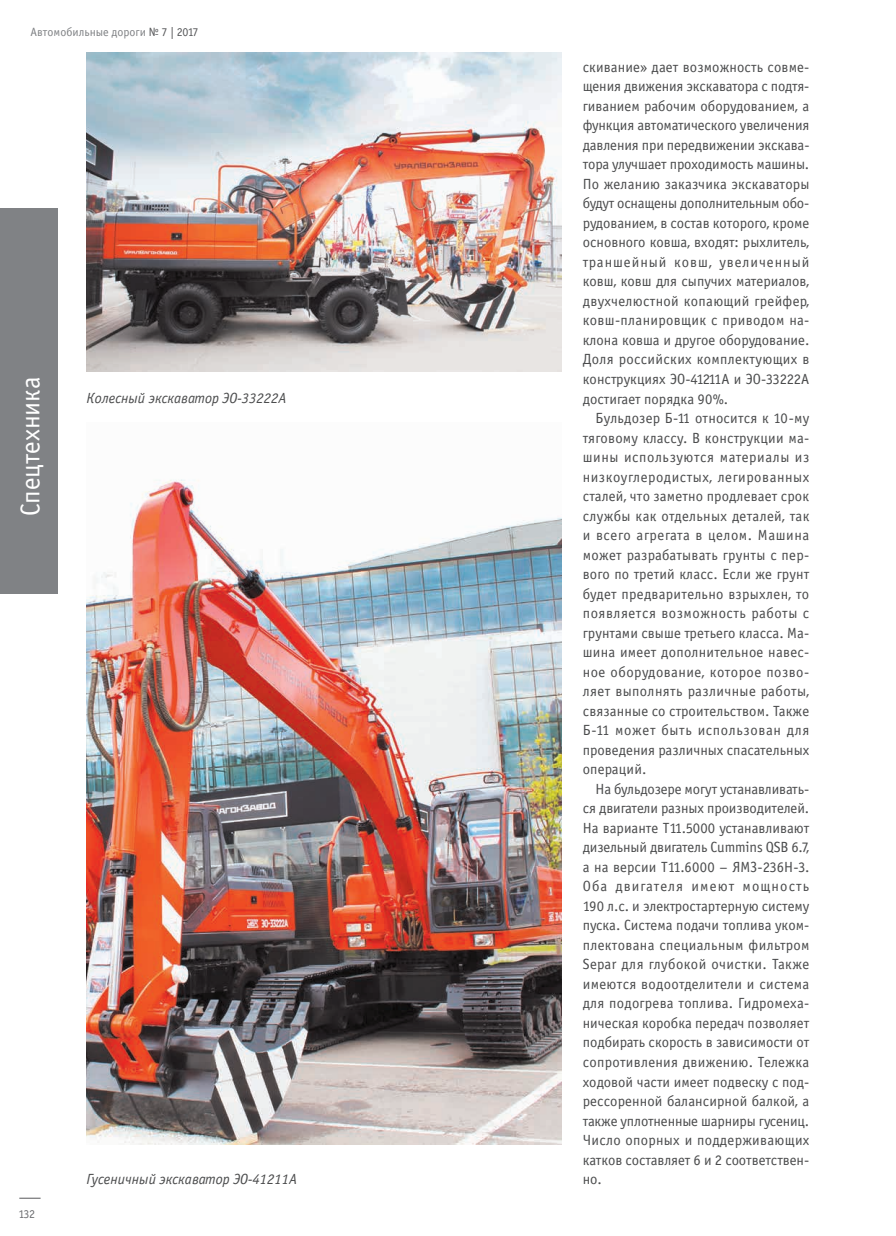
<style>
.page{position:relative;width:896px;height:1236px;background:#fff}
.page>*{position:absolute;margin:0;border:0;box-sizing:border-box;transform-origin:0 0}
.t1{font:27px "Officina Sans Book C";color:#fff}
.t2{font:14.7px/19.5px "Officina Sans Book C";color:#4b4c4d;text-align:justify}
.t3{font:italic 14.7px "Officina Sans Book C";color:#4b4c4d}
.t4{font:12px "Officina Sans Book C";color:#808285}
.t5{font:12px "Officina Sans Book C";color:#6c6d70}
.s1{color:#57585a}
</style>
<div class="page">
<div style="left:0;top:208px;width:58px;height:385px;background:#808285"></div>
<svg style="left:19px;top:1197px;width:22px;height:1px"></svg>
<img style="left:86px;top:52px;width:475px;height:319px">
<img style="left:86px;top:479px;width:475px;height:665px">
<p class="t4" style="left:31px;top:25px;width:169px">Автомобильные дороги <span class="s1">№ 7 | 2017</span></p>
<h1 class="t1" style="left:16px;top:516px;width:141px;rotate:-90deg">Cпецтехника</h1>
<p class="t3" style="left:86px;top:390px;width:201px">Колесный экскаватор ЭО-33222А</p>
<p class="t5" style="left:19px;top:1207px;width:18px">132</p>
<p class="t3" style="left:86px;top:1170px;width:212px">Гусеничный экскаватор ЭО-41211А</p>
<p class="t2" style="left:582px;top:57px;width:228px">скивание» дает возможность совме&shy;щения движения экскаватора с подтя&shy;гиванием рабочим оборудованием, а функция автоматического увеличения давления при передвижении экскава&shy;тора улучшает проходимость машины.<br>По желанию заказчика экскаваторы будут оснащены дополнительным обо&shy;рудованием, в состав которого, кроме основного ковша, входят: рыхлитель, траншейный ковш, увеличенный ковш, ковш для сыпучих материалов, двухчелюстной копающий грейфер, ковш-планировщик с приводом на&shy;клона ковша и другое оборудование.<br>Доля российских комплектующих в конструкциях ЭО-41211А и ЭО-33222А достигает порядка 90%.</p>
<p class="t2" style="left:582px;top:408px;width:228px;text-indent:13px">Бульдозер Б-11 относится к 10-му тяговому классу. В конструкции ма&shy;шины используются материалы из низкоуглеродистых, легированных сталей, что заметно продлевает срок службы как отдельных деталей, так и всего агрегата в целом. Машина может разрабатывать грунты с пер&shy;вого по третий класс. Если же грунт будет предварительно взрыхлен, то появляется возможность работы с грунтами свыше третьего класса. Ма&shy;шина имеет дополнительное навес&shy;ное оборудование, которое позво&shy;ляет выполнять различные работы, связанные со строительством. Также Б-11 может быть использован для проведения различных спасательных операций.</p>
<p class="t2" style="left:582px;top:779px;width:228px;text-indent:13px">На бульдозере могут устанавливать&shy;ся двигатели разных производителей.<br>На варианте Т11.5000 устанавливают дизельный двигатель Cummins QSB 6.7, а на версии Т11.6000 – ЯМЗ-236Н-3.<br>Оба двигателя имеют мощность 190 л.с. и электростартерную систему пуска. Система подачи топлива уком&shy;плектована специальным фильтром Separ для глубокой очистки. Также имеются водоотделители и система для подогрева топлива. Гидромеха&shy;ническая коробка передач позволяет подбирать скорость в зависимости от сопротивления движению. Тележка ходовой части имеет подвеску с под&shy;рессоренной балансирной балкой, а также уплотненные шарниры гусениц.<br>Число опорных и поддерживающих катков составляет 6 и 2 соответствен&shy;но.</p>
</div>
